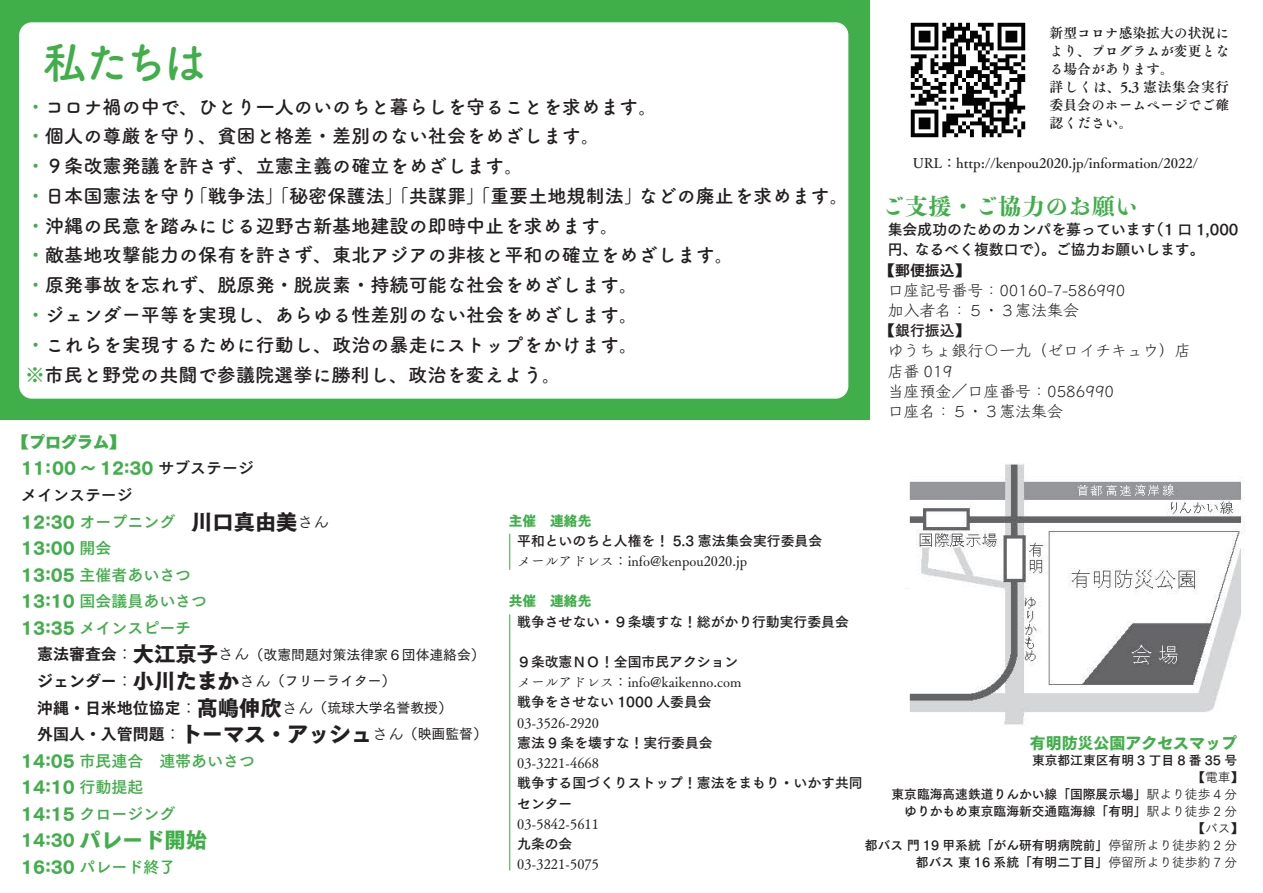
<style>
.page{position:relative;width:1263px;height:893px;background:#fff}
.page>*{position:absolute;margin:0;border:0;box-sizing:border-box;transform-origin:0 0}
.t1{font:700 44.7px "Tsuku A Rd Gothic";color:#40ae49}
.t2{font:23.4px "Tsuku CMD Min Std E";color:#40ae49}
.t3{font:21.3px "Tsuku Go Pro H";color:#231f20}
.t4{font:21.3px "Tsuku Go Pro H";color:#40ae49}
.t5{font:700 19.2px/29.7px "Tsuku A Rd Gothic";color:#231f20}
.t6{font:15.9px/26.5px "Tsuku Go Pro B";color:#40ae49}
.t7{font:500 15.9px/20.2px "Klee";color:#231f20}
.t8{font:15.9px "Tsuku Go Pro H";color:#40ae49}
.t9{font:15.9px "Tsuku Go Pro E";color:#231f20}
.t10{font:15.9px "Tsuku Go Pro U";color:#40ae49}
.t11{font:15.9px "Tsuku Go Pro B";color:#231f20}
.t12{font:14.85px/20.2px "Tsuku Go Pro B";color:#231f20}
.t13{font:14.85px "Tsuku Go Pro E";color:#231f20}
.t14{font:13.8px/20.2px "Tsuku Go Pro B";color:#231f20}
.t15{font:13.8px "Tsuku A Old Min Pr 6 R";color:#231f20}
.t16{font:13.8px/18.1px "Tsuku A Old Min Pr 6 B";color:#231f20}
.t17{font:13.8px "Tsuku Go Pro D";color:#231f20}
.t18{font:13.8px "Tsuku A Old Min Pr 6 M";color:#231f20}
.t19{font:13.8px "Tsuku Go Pro H";color:#40ae49}
.t20{font:12.75px/17px "Tsuku Go Pro B";color:#231f20;text-align:right}
.t21{font:12.75px "Tsuku Go Pro R";color:#231f20}
.s1{color:#40ae49}
.s2{font-family:"Tsuku Go Pro B";color:#231f20}
.s3{font-family:"Tsuku Go Pro R";font-size:15.9px}
.s4{font-family:"Tsuku Go Pro H"}
.s5{font-family:"Tsuku Go Pro B"}
.s6{font-family:"Tsuku Go Pro R"}
</style>
<div class="page">
<img style="left:910px;top:22px;width:116px;height:116px">
<div style="left:0;top:0;width:870px;height:420px;background:#40ae49"></div>
<div style="left:19px;top:22px;width:829px;height:377px;background:#fff;border-radius:13px"></div>
<img style="left:906px;top:463px;width:339px;height:262px">
<hr style="left:509px;top:534px;width:1px;height:36px;background:#40ae49">
<hr style="left:509px;top:614px;width:1px;height:256px;background:#40ae49">
<div style="left:888px;top:590px;width:102px;height:75px;background:#fff"></div>
<h1 class="t1" style="left:43px;top:27px;width:166px">私たちは</h1>
<p class="t5" style="left:26px;top:90px;width:825px"><span class="s1">・</span>コロナ禍の中で、ひとり一人のいのちと暮らしを守ることを求めます。<br><span class="s1">・</span>個人の尊厳を守り、貧困と格差・差別のない社会をめざします。<br><span class="s1">・</span>９条改憲発議を許さず、立憲主義の確立をめざします。<br><span class="s1">・</span>日本国憲法を守り｢戦争法｣｢秘密保護法｣｢共謀罪｣｢重要土地規制法｣などの廃止を求めます。<span class="s1">・</span>沖縄の民意を踏みにじる辺野古新基地建設の即時中止を求めます。<br><span class="s1">・</span>敵基地攻撃能力の保有を許さず、東北アジアの非核と平和の確立をめざします。<br><span class="s1">・</span>原発事故を忘れず、脱原発・脱炭素・持続可能な社会をめざします。<br><span class="s1">・</span>ジェンダー平等を実現し、あらゆる性差別のない社会をめざします。<br><span class="s1">・</span>これらを実現するために行動し、政治の暴走にストップをかけます。<br><span class="s1">※</span>市民と野党の共闘で参議院選挙に勝利し、政治を変えよう。</p>
<p class="t16" style="left:1049px;top:23px;width:181px">新型コロナ感染拡大の状況により、プログラムが変更となる場合があります。<br>詳しくは、5.3 憲法集会実行委員会のホームページでご確認ください。</p>
<p class="t18" style="left:913px;top:151px;width:287px">URL：http://kenpou2020.jp/information/2022/</p>
<p class="t2" style="left:881px;top:188px;width:259px">ご支援・ご協力のお願い</p>
<p class="t12" style="left:1149px;top:218px;width:91px">（1 口 1,000</p>
<p class="t12" style="left:914px;top:218px;width:292px;text-indent:-27px">集会成功のためのカンパを募っています<br>なるべく複数口で）。ご協力お願いします。</p>
<p class="t12" style="left:888px;top:238px;width:31px">円、</p>
<p class="t13" style="left:880px;top:257px;width:91px">【郵便振込【</p>
<p class="t7" style="left:888px;top:279px;width:239px">口座記号番号：00160-7-586990加入者名：５・３憲法集会</p>
<p class="t12" style="left:880px;top:319px;width:91px">【銀行振込【</p>
<p class="t7" style="left:888px;top:340px;width:304px">ゆうちょ銀行〇一九（ゼロイチキュウ）店店番 019<br>当座預金／口座番号：0586990<br>口座名：５・３憲法集会</p>
<p class="t10" style="left:13px;top:433px;width:113px">【プログラム【</p>
<p class="t8" style="left:21px;top:460px;width:234px">11:00 ～ 12:30 <span class="s2">サブステージ</span></p>
<p class="t11" style="left:21px;top:481px;width:113px">メインステージ</p>
<p class="t3" style="left:191px;top:510px;width:140px">川口真由美<span class="s3">さん</span></p>
<p class="t6" style="left:21px;top:506px;width:156px"><span class="s4">12:30</span> オープニング</p>
<p class="t8" style="left:21px;top:539px;width:92px">13:00 <span class="s5">開会</span></p>
<p class="t6" style="left:21px;top:559px;width:187px"><span class="s4">13:05</span> 主催者あいさつ<br><span class="s4">13:10</span> 国会議員あいさつ<br><span class="s4">13:35</span> メインスピーチ</p>
<p class="t3" style="left:133px;top:643px;width:118px">大江京子<span class="s3">さん</span></p>
<p class="t9" style="left:37px;top:640px;width:97px">憲法審査会<span class="s6">：</span></p>
<p class="t17" style="left:250px;top:643px;width:236px">（改憲問題対策法律家６団体連絡会(</p>
<p class="t3" style="left:133px;top:669px;width:140px">小川たまか<span class="s3">さん</span></p>
<p class="t9" style="left:37px;top:667px;width:97px">ジェンダー<span class="s6">：</span></p>
<p class="t17" style="left:271px;top:669px;width:126px">（フリーライター(</p>
<p class="t9" style="left:37px;top:693px;width:161px">沖縄・日米地位協定<span class="s6">：</span></p>
<p class="t3" style="left:197px;top:696px;width:118px">髙嶋伸欣<span class="s3">さん</span></p>
<p class="t17" style="left:314px;top:696px;width:140px">（琉球大学名誉教授(</p>
<p class="t3" style="left:181px;top:722px;width:225px">トーマス・アッシュ<span class="s3">さん</span></p>
<p class="t9" style="left:37px;top:720px;width:145px">外国人・入管問題<span class="s6">：</span></p>
<p class="t6" style="left:21px;top:746px;width:235px"><span class="s4">14:05</span> 市民連合　連帯あいさつ</p>
<p class="t8" style="left:21px;top:778px;width:124px">14:10 <span class="s5">行動提起</span></p>
<p class="t6" style="left:21px;top:799px;width:156px"><span class="s4">14:15</span> クロージング</p>
<p class="t4" style="left:80px;top:829px;width:129px">パレード開始</p>
<p class="t8" style="left:21px;top:832px;width:55px">14:30</p>
<p class="t6" style="left:21px;top:852px;width:156px"><span class="s4">16:30</span> パレード終了</p>
<p class="t17" style="left:404px;top:723px;width:84px">（映画監督(</p>
<p class="t19" style="left:509px;top:513px;width:84px">主催　連絡先</p>
<p class="t14" style="left:517px;top:529px;width:306px">平和といのちと人権を！ 5.3 憲法集会実行委員会</p>
<p class="t15" style="left:517px;top:549px;width:232px">メールアドレス：info@kenpou2020.jp</p>
<p class="t19" style="left:509px;top:594px;width:84px">共催　連絡先</p>
<p class="t14" style="left:517px;top:610px;width:333px">戦争させない・９条壊すな！総がかり行動実行委員会</p>
<p class="t14" style="left:517px;top:650px;width:223px">９条改憲ＮＯ！全国市民アクション</p>
<p class="t15" style="left:517px;top:670px;width:226px">メールアドレス：info@kaikenno.com</p>
<p class="t14" style="left:517px;top:690px;width:196px">戦争をさせない 1000 人委員会</p>
<p class="t15" style="left:517px;top:710px;width:83px">03-3526-2920</p>
<p class="t14" style="left:517px;top:731px;width:197px">憲法 9 条を壊すな！実行委員会</p>
<p class="t15" style="left:517px;top:751px;width:83px">03-3221-4668</p>
<p class="t14" style="left:517px;top:771px;width:347px">戦争する国づくりストップ！憲法をまもり・いかす共同センター</p>
<p class="t15" style="left:517px;top:811px;width:83px">03-5842-5611</p>
<p class="t14" style="left:517px;top:832px;width:57px">九条の会</p>
<p class="t15" style="left:517px;top:852px;width:83px">03-3221-5075</p>
<p class="t8" style="left:1030px;top:734px;width:209px">有明防災公園アクセスマップ</p>
<p class="t20" style="left:1032px;top:750px;width:207px">東京都江東区有明 3 丁目 8 番 35 号</p>
<p class="t21" style="left:1192px;top:767px;width:53px">【電車【</p>
<p class="t20" style="left:891px;top:784px;width:347px">東京臨海高速鉄道りんかい線「国際展示場」<span class="s6">駅より徒歩 4 分</span>ゆりかもめ東京臨海新交通臨海線「有明」<span class="s6">駅より徒歩 2 分</span></p>
<p class="t21" style="left:1192px;top:818px;width:53px">【バス【</p>
<p class="t20" style="left:865px;top:835px;width:374px">都バス門 19 甲系統「がん研有明病院前」<span class="s6">停留所より徒歩約 2 分</span>都バス東 16 系統「有明二丁目」<span class="s6">停留所より徒歩約 7 分</span></p>
</div>
